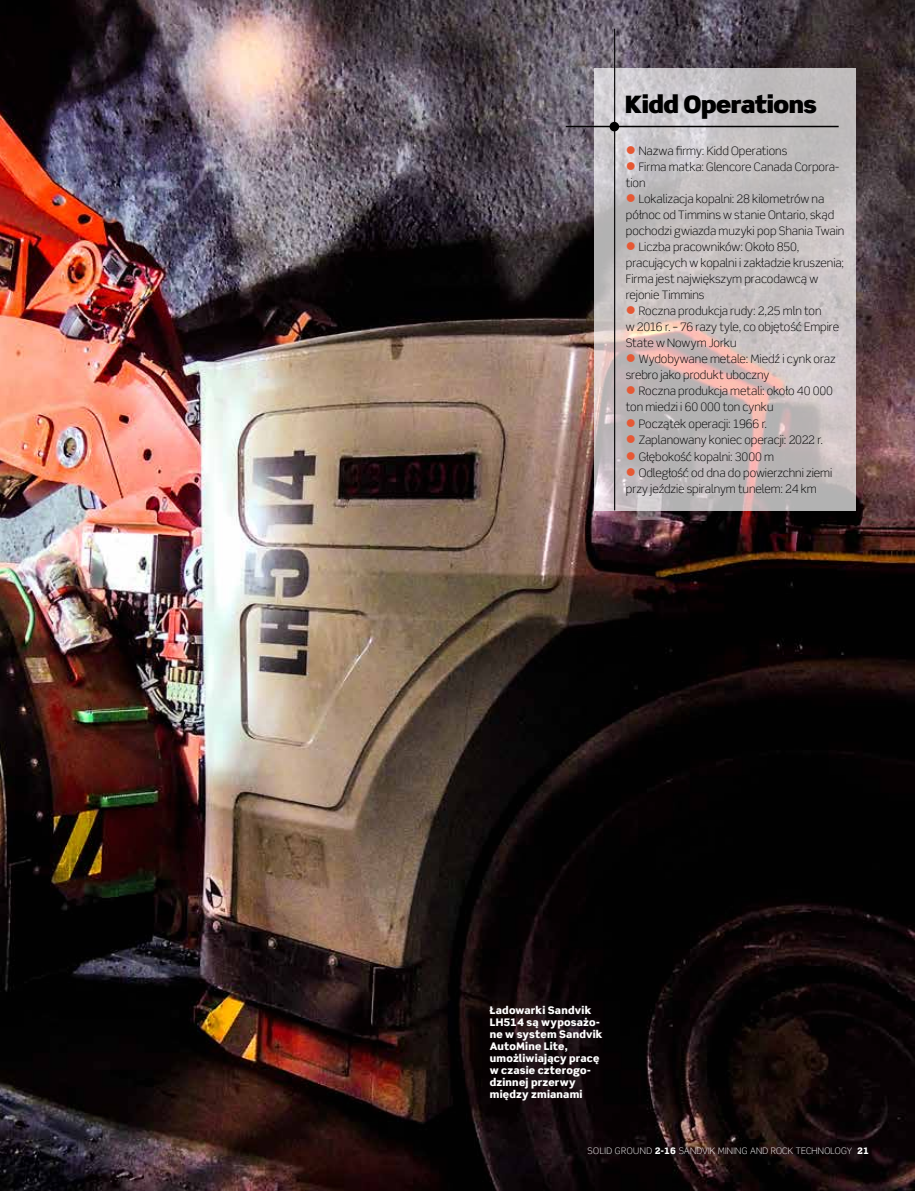
<style>
.page{position:relative;width:915px;height:1191px;background:#fff}
.page>*{position:absolute;margin:0;border:0;box-sizing:border-box;transform-origin:0 0}
.t1{font:900 24px "Scene Pro";letter-spacing:-.02em;color:#000}
.t2{font:300 11.7px/15.8px "Scene Pro";letter-spacing:-.005em;color:#000}
.t3{font:900 10.5px/12px "Scene Pro";letter-spacing:.02em;color:#fff}
.t4{font:300 9px "Scene Pro";letter-spacing:.025em;color:#fff}
.s1{color:#e65834}
.s2{font-weight:900}
</style>
<div class="page">
<img style="left:0;top:0;width:914px;height:1191px">
<svg style="left:593px;top:68px;width:262px;height:442px;background:#c5bebe"></svg>
<hr style="left:614px;top:29px;width:1px;height:481px;background:#000">
<div style="left:609px;top:122px;width:10px;height:9px;background:#000;border-radius:50%"></div>
<hr style="left:565px;top:126px;width:273px;height:1px;background:#000">
<h1 class="t1" style="left:625px;top:89px;width:193px">Kidd Operations</h1>
<p class="t2" style="left:625px;top:143px;width:163px"><span class="s1">●</span> Nazwa firmy: Kidd Operations</p>
<p class="t2" style="left:625px;top:159px;width:215px"><span class="s1">●</span> Firma matka: Glencore Canada Corpora&shy;tion</p>
<p class="t2" style="left:625px;top:191px;width:220px"><span class="s1">●</span> Lokalizacja kopalni: 28 kilometrów na północ od Timmins w stanie Ontario, skąd pochodzi gwiazda muzyki pop Shania Twain</p>
<p class="t2" style="left:625px;top:239px;width:220px"><span class="s1">●</span> Liczba pracowników: Około 850, pracujących w kopalni i zakładzie kruszenia; Firma jest największym pracodawcą w rejonie Timmins</p>
<p class="t2" style="left:625px;top:303px;width:215px"><span class="s1">●</span> Roczna produkcja rudy: 2,25 mln ton<br>w 2016 r. – 76 razy tyle, co objętość Empire<br>State w Nowym Jorku</p>
<p class="t2" style="left:625px;top:351px;width:211px"><span class="s1">●</span> Wydobywane metale: Miedź i cynk oraz srebro jako produkt uboczny</p>
<p class="t2" style="left:625px;top:383px;width:209px"><span class="s1">●</span> Roczna produkcja metali: około 40 000 ton miedzi i 60 000 ton cynku</p>
<p class="t2" style="left:625px;top:416px;width:143px"><span class="s1">●</span> Początek operacji: 1966 r.</p>
<p class="t2" style="left:625px;top:432px;width:198px"><span class="s1">●</span> Zaplanowany koniec operacji: 2022 r.</p>
<p class="t2" style="left:625px;top:449px;width:150px"><span class="s1">●</span> Głębokość kopalni: 3000 m</p>
<p class="t2" style="left:625px;top:465px;width:208px"><span class="s1">●</span> Odległość od dna do powierzchni ziemi przy jeździe spiralnym tunelem: 24 km</p>
<p class="t3" style="left:489px;top:1004px;width:114px">Ładowarki Sandvik<br>LH514 są wyposażo&shy;ne w system Sandvik<br>AutoMine Lite, umożliwiający pracę w czasie czterogo&shy;dzinnej przerwy między zmianami</p>
<p class="t4" style="left:587px;top:1145px;width:283px">SOLID GROUND <span class="s2">2-16</span> SANDVIK MINING AND ROCK TECHNOLOGY <span class="s2">21</span></p>
</div>
